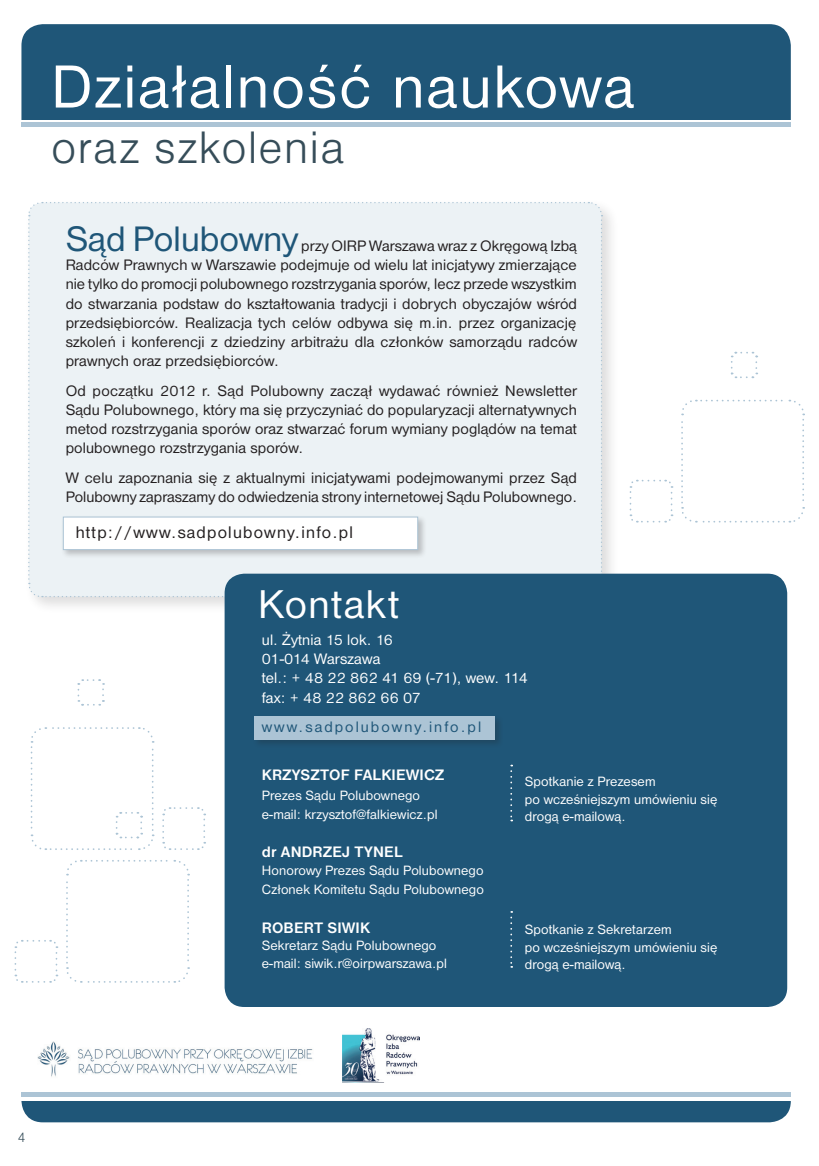
<style>
.page{position:relative;width:819px;height:1166px;background:#fff}
.page>*{position:absolute;margin:0;border:0;box-sizing:border-box;transform-origin:0 0}
.Tytul_dzialu{font:63px "Nimbus Sans DOT";letter-spacing:.035em;color:#fff}
.Tytul_dzialu-2{font:47.25px "Nimbus Sans DOT Ligh";letter-spacing:.025em;color:#364d59}
.Tytul_dzialu-3{font:41.65px "Nimbus Sans DOT";letter-spacing:.04em;color:#fff}
.TEXT{font:36.75px "Nimbus Sans DOT";color:#1f5678}
.TEXT-2{font:17.5px "Nimbus Sans DOT";letter-spacing:.07em;color:#231f20}
.TEXT-3{font:15.75px/19.2px "Nimbus Sans DOT";letter-spacing:.01em;color:#231f20;text-align:justify}
.TEXT-4{font:15.75px "Nimbus Sans DOT";letter-spacing:.01em;color:#fff}
.TEXT-5{font:700 15.75px "Nimbus Sans DOT";letter-spacing:.01em;color:#fff}
.TEXT-6{font:15.75px "Nimbus Sans DOT";letter-spacing:.13em;color:#1f5678}
.TEXT-7{font:14px "Nimbus Sans DOT";letter-spacing:.01em;color:#fff}
.t1{font:14px "Nimbus Sans DOT Ligh";color:#364d59}
</style>
<div class="page">
<div style="left:21px;top:24px;width:769px;height:1098px;background:#1f5678;border-radius:21px"></div>
<div style="left:0;top:120px;width:819px;height:981px;background:#fff"></div>
<div style="left:24px;top:198px;width:594px;height:416px;background:#231f20;opacity:.15"></div>
<div style="left:28px;top:201px;width:574px;height:397px;background:#ecf2f5"></div>
<svg style="left:77px;top:679px;width:28px;height:27px"></svg>
<svg style="left:162px;top:807px;width:44px;height:43px"></svg>
<svg style="left:30px;top:727px;width:124px;height:123px"></svg>
<svg style="left:14px;top:940px;width:44px;height:43px"></svg>
<svg style="left:66px;top:860px;width:124px;height:123px"></svg>
<svg style="left:730px;top:351px;width:28px;height:28px"></svg>
<svg style="left:629px;top:479px;width:44px;height:44px"></svg>
<svg style="left:681px;top:399px;width:124px;height:124px"></svg>
<div style="left:224px;top:574px;width:563px;height:433px;background:#1f5678;border-radius:20px"></div>
<img style="left:37px;top:1041px;width:276px;height:36px">
<img style="left:342px;top:1028px;width:78px;height:54px">
<svg style="left:510px;top:765px;width:2px;height:56px"></svg>
<svg style="left:510px;top:911px;width:2px;height:57px"></svg>
<div style="left:21px;top:122px;width:769px;height:5px;background:#acc4d5"></div>
<div style="left:21px;top:1092px;width:769px;height:5px;background:#acc4d5"></div>
<div style="left:61px;top:515px;width:366px;height:44px;background:#231f20;opacity:.25"></div>
<div style="left:63px;top:517px;width:355px;height:33px;background:#fff;border:1px solid #acc4d5"></div>
<div style="left:252px;top:714px;width:251px;height:35px;background:#1f5170"></div>
<div style="left:254px;top:716px;width:240px;height:24px;background:#acc4d5"></div>
<p class="Tytul_dzialu" style="left:51px;top:51px;width:584px">Działalność naukowa</p>
<p class="Tytul_dzialu-2" style="left:51px;top:121px;width:295px">oraz szkolenia</p>
<p class="TEXT" style="left:66px;top:218px;width:234px">Sąd Polubowny</p>
<p class="TEXT-3" style="left:66px;top:236px;width:513px;text-indent:235px">przy OIRP Warszawa wraz z Okręgową Izbą Radców Prawnych w Warszawie podejmuje od wielu lat inicjatywy zmierzające nie tylko do promocji polubownego rozstrzygania sporów, lecz przede wszystkim do stwarzania podstaw do kształtowania tradycji i dobrych obyczajów wśród przedsiębiorców. Realizacja tych celów odbywa się m.in. przez organizację szkoleń i konferencji z dziedziny arbitrażu dla członków samorządu radców prawnych oraz przedsiębiorców.</p>
<p class="TEXT-3" style="left:66px;top:381px;width:513px">Od początku 2012 r. Sąd Polubowny zaczął wydawać również Newsletter Sądu Polubownego, który ma się przyczyniać do popularyzacji alternatywnych metod rozstrzygania sporów oraz stwarzać forum wymiany poglądów na temat polubownego rozstrzygania sporów.</p>
<p class="TEXT-3" style="left:66px;top:468px;width:513px">W celu zapoznania się z aktualnymi inicjatywami podejmowanymi przez Sąd<br>Polubowny zapraszamy do odwiedzenia strony internetowej Sądu Polubownego.</p>
<p class="TEXT-2" style="left:76px;top:522px;width:279px">http://www.sadpolubowny.info.pl</p>
<p class="Tytul_dzialu-3" style="left:258px;top:580px;width:142px">Kontakt</p>
<p class="TEXT-4" style="left:262px;top:631px;width:133px">ul. Żytnia 15 lok. 16</p>
<p class="TEXT-4" style="left:262px;top:650px;width:120px">01-014 Warszawa</p>
<p class="TEXT-4" style="left:262px;top:669px;width:267px">tel.: + 48 22 862 41 69 (-71), wew. 114</p>
<p class="TEXT-4" style="left:262px;top:689px;width:161px">fax: + 48 22 862 66 07</p>
<p class="TEXT-6" style="left:262px;top:718px;width:221px">www.sadpolubowny.info.pl</p>
<p class="TEXT-5" style="left:262px;top:766px;width:184px">KRZYSZTOF FALKIEWICZ</p>
<p class="TEXT-7" style="left:262px;top:787px;width:160px">Prezes Sądu Polubownego</p>
<p class="TEXT-7" style="left:262px;top:806px;width:177px">e-mail: krzysztof@falkiewicz.pl</p>
<p class="TEXT-5" style="left:262px;top:843px;width:142px">dr ANDRZEJ TYNEL</p>
<p class="TEXT-7" style="left:262px;top:862px;width:223px">Honorowy Prezes Sądu Polubownego</p>
<p class="TEXT-7" style="left:262px;top:881px;width:223px">Członek Komitetu Sądu Polubownego</p>
<p class="TEXT-5" style="left:262px;top:918px;width:110px">ROBERT SIWIK</p>
<p class="TEXT-7" style="left:262px;top:937px;width:176px">Sekretarz Sądu Polubownego</p>
<p class="TEXT-7" style="left:262px;top:955px;width:186px">e-mail: siwik.r@oirpwarszawa.pl</p>
<p class="TEXT-7" style="left:525px;top:774px;width:132px">Spotkanie z Prezesem</p>
<p class="TEXT-7" style="left:525px;top:791px;width:194px">po wcześniejszym umówieniu się</p>
<p class="TEXT-7" style="left:525px;top:809px;width:102px">drogą e-mailową.</p>
<p class="TEXT-7" style="left:525px;top:921px;width:148px">Spotkanie z Sekretarzem</p>
<p class="TEXT-7" style="left:525px;top:939px;width:194px">po wcześniejszym umówieniu się</p>
<p class="TEXT-7" style="left:525px;top:956px;width:102px">drogą e-mailową.</p>
<p class="t1" style="left:18px;top:1129px;width:9px">4</p>
</div>
